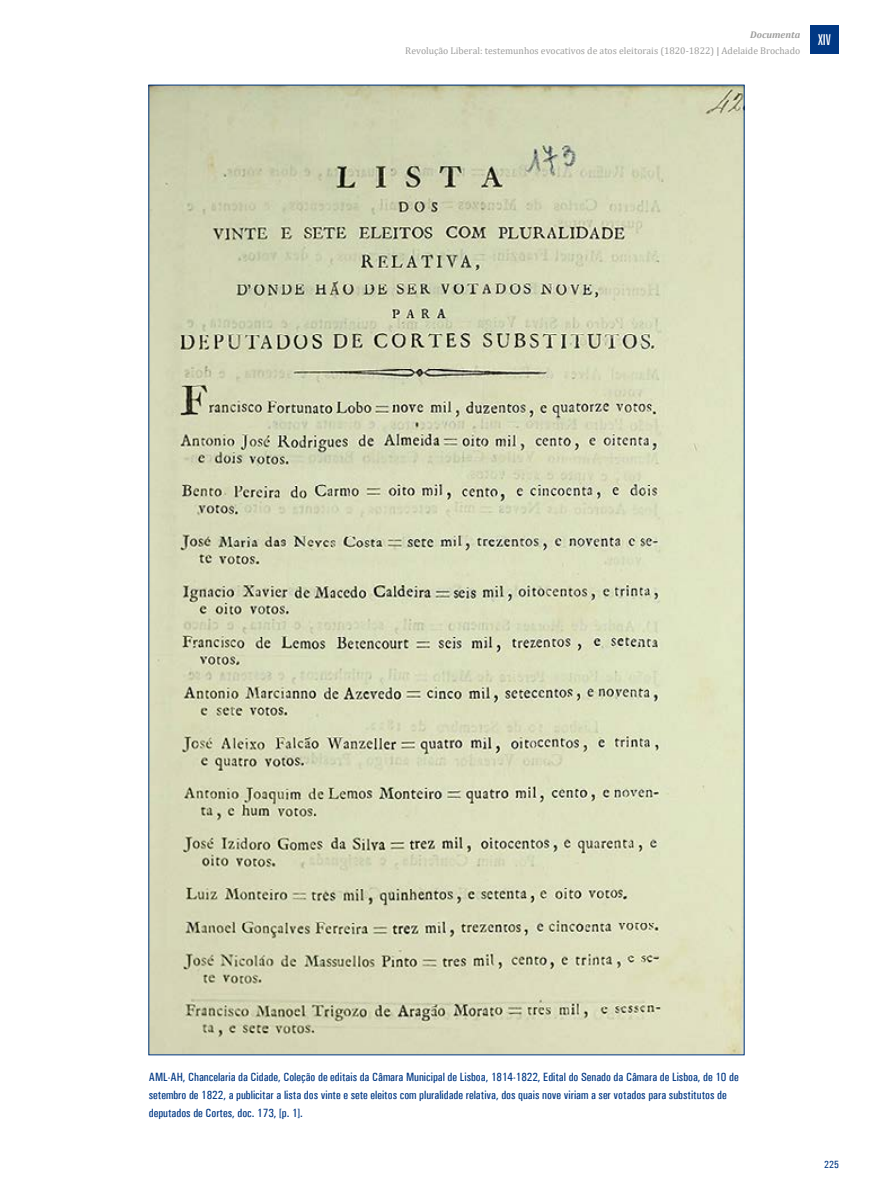
<style>
.page{position:relative;width:893px;height:1191px;background:#fff}
.page>*{position:absolute;margin:0;border:0;box-sizing:border-box;transform-origin:0 0}
.t1{font:extra-condensed 15px "Zurich BT";color:#fff}
.t2{font:500 condensed 12px/18px "Univers";color:#003884}
.t3{font:500 condensed 10.5px "Univers";color:#003884}
.t4{font:9.75px/16.2px "Cambria";color:#9d9d9c;text-align:right}
.s1{font-weight:700;font-style:italic}
.s2{font-weight:700}
</style>
<div class="page">
<div style="left:810px;top:25px;width:29px;height:29px;background:#003884"></div>
<img style="left:151px;top:87px;width:591px;height:966px">
<p class="t4" style="left:405px;top:26px;width:396px"><span class="s1">Documenta<br></span>Revolução Liberal: testemunhos evocativos de atos eleitorais (1820-1822) <span class="s2">|</span> Adelaide Brochado</p>
<p class="t1" style="left:818px;top:31px;width:14px">XIV</p>
<p class="t2" style="left:149px;top:1068px;width:591px">AML-AH, Chancelaria da Cidade, Coleção de editais da Câmara Municipal de Lisboa, 1814-1822, Edital do Senado da Câmara de Lisboa, de 10 de setembro de 1822, a publicitar a lista dos vinte e sete eleitos com pluralidade relativa, dos quais nove viriam a ser votados para substitutos de deputados de Cortes, doc. 173, [p. 1].</p>
<p class="t3" style="left:824px;top:1158px;width:16px">225</p>
</div>
